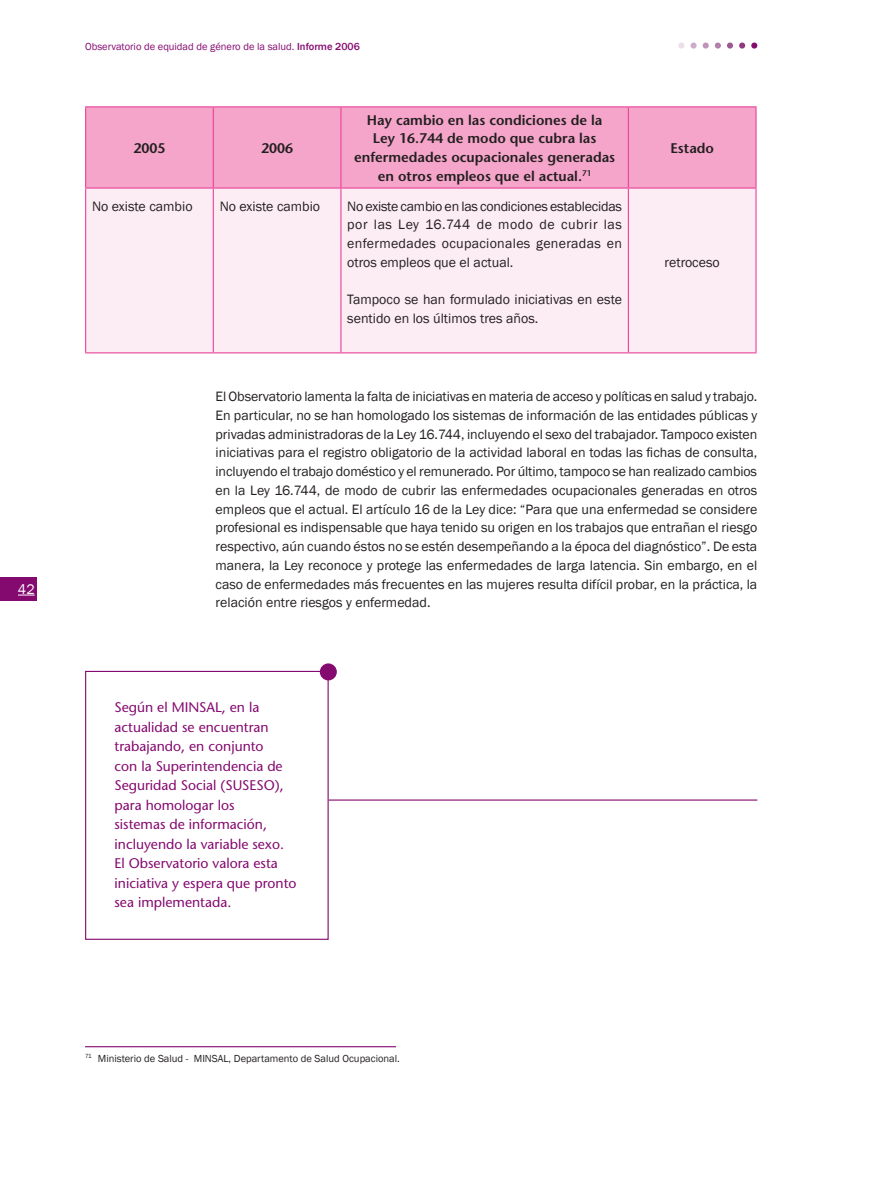
<style>
.page{position:relative;width:885px;height:1178px;background:#fff}
.page>*{position:absolute;margin:0;border:0;box-sizing:border-box;transform-origin:0 0}
.t1{font:14.25px "Franklin Gothic";color:#fff}
.t2{font:13.95px/18.8px "Franklin Gothic";color:#231f20;text-align:justify}
.t3{font:13.95px/19.5px "Stone Sans";color:#850a70}
.t4{font:600 13.95px/18.8px "Stone Sans";color:#231f20;text-align:center}
.t5{font:10.5px "Franklin Gothic";color:#231f20}
.t6{font:10.5px "Franklin Gothic";color:#850a70}
.s1{font-weight:500}
</style>
<div class="page">
<svg style="left:751px;top:43px;width:6px;height:6px"></svg>
<svg style="left:678px;top:43px;width:6px;height:6px"></svg>
<svg style="left:690px;top:43px;width:6px;height:6px"></svg>
<svg style="left:702px;top:43px;width:6px;height:6px"></svg>
<svg style="left:714px;top:43px;width:6px;height:6px"></svg>
<svg style="left:727px;top:43px;width:6px;height:6px"></svg>
<svg style="left:739px;top:43px;width:6px;height:6px"></svg>
<div style="left:0;top:577px;width:37px;height:24px;background:#850a70"></div>
<svg style="left:18px;top:595px;width:17px;height:1px"></svg>
<div style="left:86px;top:107px;width:669px;height:80px;background:#f4a5c9"></div>
<div style="left:86px;top:189px;width:669px;height:163px;background:#fcecf3"></div>
<hr style="left:85px;top:106px;width:128px;height:1px;background:#ea4498">
<hr style="left:85px;top:107px;width:1px;height:80px;background:#ea4498">
<hr style="left:213px;top:106px;width:128px;height:1px;background:#ea4498">
<hr style="left:213px;top:107px;width:1px;height:80px;background:#ea4498">
<hr style="left:341px;top:106px;width:287px;height:1px;background:#ea4498">
<hr style="left:340px;top:107px;width:1px;height:80px;background:#ea4498">
<hr style="left:628px;top:106px;width:128px;height:1px;background:#ea4498">
<hr style="left:627px;top:107px;width:2px;height:80px;background:#ea4498">
<hr style="left:755px;top:107px;width:1px;height:80px;background:#ea4498">
<hr style="left:85px;top:187px;width:128px;height:2px;background:#ea4498">
<hr style="left:85px;top:189px;width:1px;height:163px;background:#ea4498">
<hr style="left:213px;top:187px;width:128px;height:2px;background:#ea4498">
<hr style="left:213px;top:189px;width:1px;height:163px;background:#ea4498">
<hr style="left:341px;top:187px;width:287px;height:2px;background:#ea4498">
<hr style="left:340px;top:189px;width:1px;height:163px;background:#ea4498">
<hr style="left:628px;top:187px;width:128px;height:2px;background:#ea4498">
<hr style="left:627px;top:189px;width:2px;height:163px;background:#ea4498">
<hr style="left:755px;top:189px;width:1px;height:163px;background:#ea4498">
<hr style="left:85px;top:352px;width:128px;height:1px;background:#ea4498">
<hr style="left:213px;top:352px;width:128px;height:1px;background:#ea4498">
<hr style="left:341px;top:352px;width:287px;height:1px;background:#ea4498">
<hr style="left:628px;top:352px;width:128px;height:1px;background:#ea4498">
<hr style="left:85px;top:1046px;width:311px;height:1px;background:#850a70">
<div style="left:85px;top:671px;width:243px;height:269px;border:1px solid #850a70"></div>
<div style="left:320px;top:663px;width:17px;height:17px;background:#850a70;border-radius:50%"></div>
<hr style="left:328px;top:799px;width:429px;height:1px;background:#850a70">
<p class="t1" style="left:18px;top:580px;width:18px">42</p>
<p class="t6" style="left:85px;top:40px;width:276px">Observatorio de equidad de género de la salud. <span class="s1">Informe 2006</span></p>
<p class="t4" style="left:133px;top:138px;width:34px">2005</p>
<p class="t4" style="left:261px;top:138px;width:34px">2006</p>
<p class="t4" style="left:354px;top:110px;width:262px">Hay cambio en las condiciones de la<br>Ley 16.744 de modo que cubra las enfermedades ocupacionales generadas en otros empleos que el actual.<sup>71</sup></p>
<p class="t2" style="left:92px;top:197px;width:102px">No existe cambio</p>
<p class="t2" style="left:220px;top:197px;width:102px">No existe cambio</p>
<p class="t2" style="left:347px;top:197px;width:276px">No existe cambio en las condiciones establecidas por las Ley 16.744 de modo de cubrir las enfermedades ocupacionales generadas en otros empleos que el actual.</p>
<p class="t2" style="left:347px;top:291px;width:276px">Tampoco se han formulado iniciativas en este sentido en los últimos tres años.</p>
<p class="t4" style="left:670px;top:138px;width:45px">Estado</p>
<p class="t2" style="left:664px;top:253px;width:57px">retroceso</p>
<p class="t2" style="left:215px;top:387px;width:543px">El Observatorio lamenta la falta de iniciativas en materia de acceso y políticas en salud y trabajo.<br>En particular, no se han homologado los sistemas de información de las entidades públicas y privadas administradoras de la Ley 16.744, incluyendo el sexo del trabajador. Tampoco existen iniciativas para el registro obligatorio de la actividad laboral en todas las fichas de consulta, incluyendo el trabajo doméstico y el remunerado. Por último, tampoco se han realizado cambios en la Ley 16.744, de modo de cubrir las enfermedades ocupacionales generadas en otros empleos que el actual. El artículo 16 de la Ley dice: “Para que una enfermedad se considere profesional es indispensable que haya tenido su origen en los trabajos que entrañan el riesgo respectivo, aún cuando éstos no se estén desempeñando a la época del diagnóstico”. De esta manera, la Ley reconoce y protege las enfermedades de larga latencia. Sin embargo, en el caso de enfermedades más frecuentes en las mujeres resulta difícil probar, en la práctica, la relación entre riesgos y enfermedad.</p>
<p class="t3" style="left:114px;top:697px;width:183px">Según el MINSAL, en la actualidad se encuentran trabajando, en conjunto<br>con la Superintendencia de<br>Seguridad Social (SUSESO), para homologar los<br>sistemas de información, incluyendo la variable sexo.<br>El Observatorio valora esta iniciativa y espera que pronto sea implementada.</p>
<p class="t5" style="left:85px;top:1052px;width:316px"><sup>71</sup> Ministerio de Salud - MINSAL, Departamento de Salud Ocupacional.</p>
</div>
